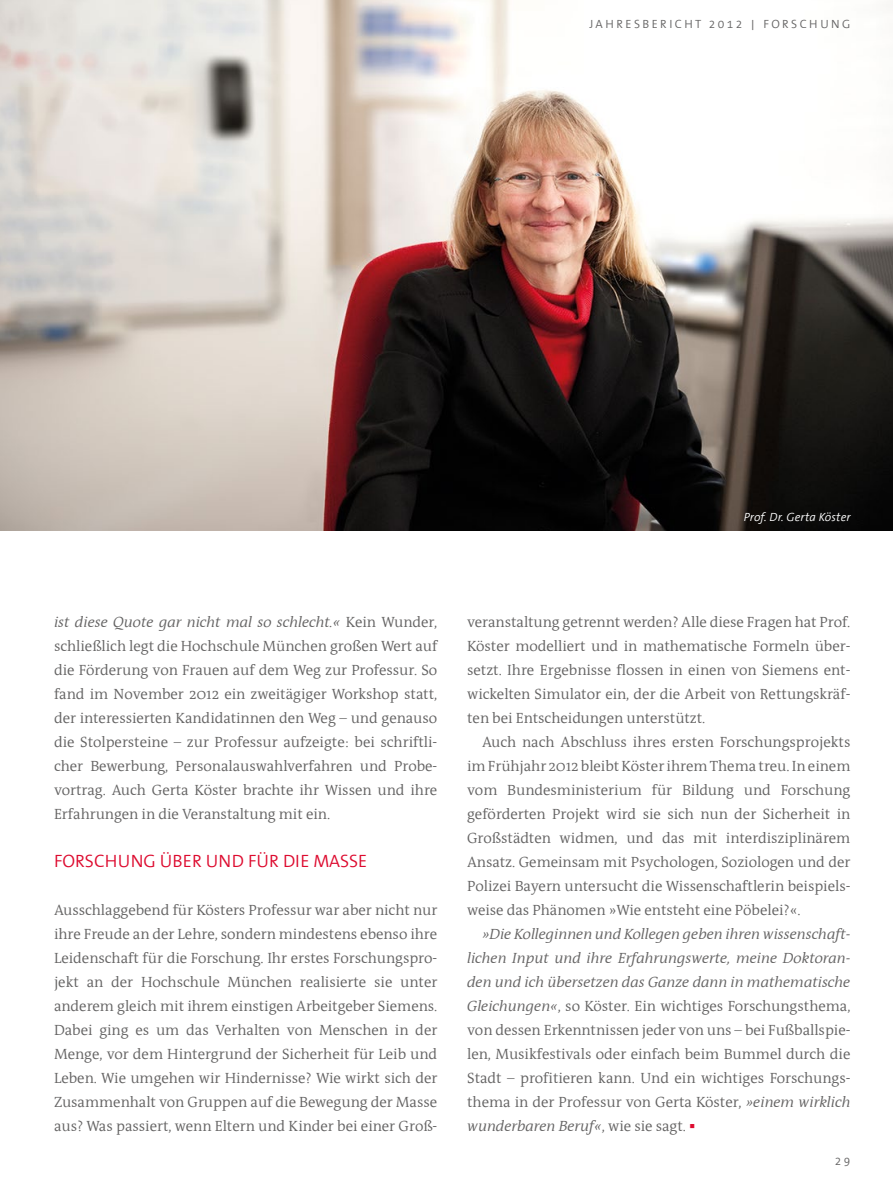
<style>
.page{position:relative;width:893px;height:1191px;background:#fff}
.page>*{position:absolute;margin:0;border:0;box-sizing:border-box;transform-origin:0 0}
.t1{font:18px "FHM The Sans";color:#dd0b2f}
.t2{font:15px/24px "FHM Antiqua";letter-spacing:-.005em;color:#646363;text-align:justify}
.t3{font:12px "FHM The Sans";letter-spacing:.2em;color:#646363}
.t4{font:italic 12px "FHM The Sans";letter-spacing:.01em;color:#fff}
.s1{font-family:"Franklin Gothic"}
.s2{font-style:italic}
.s3{font-family:"Arial";font-size:18px;color:#dd0b2f}
</style>
<div class="page">
<img style="left:0;top:0;width:893px;height:530px">
<p class="t3" style="left:590px;top:17px;width:262px">JAHRESBERICHT 2012 <span class="s1">|</span> FORSCHUNG</p>
<p class="t4" style="left:744px;top:511px;width:108px">Prof. Dr. Gerta Köster</p>
<p class="t2" style="left:54px;top:610px;width:385px"><span class="s2">ist diese Quote gar nicht mal so schlecht.«</span> Kein Wunder, schließlich legt die Hochschule München großen Wert auf die Förderung von Frauen auf dem Weg zur Professur. So fand im November 2012 ein zweitägiger Workshop statt, der interessierten Kandidatinnen den Weg – und genauso die Stolpersteine – zur Professur aufzeigte: bei schriftli&shy;cher Bewerbung, Personalauswahlverfahren und Probe&shy;vortrag. Auch Gerta Köster brachte ihr Wissen und ihre Erfahrungen in die Veranstaltung mit ein.</p>
<p class="t1" style="left:54px;top:851px;width:315px">FORSCHUNG ÜBER UND FÜR DIE MASSE</p>
<p class="t2" style="left:54px;top:898px;width:385px">Ausschlaggebend für Kösters Professur war aber nicht nur ihre Freude an der Lehre, sondern mindestens ebenso ihre Leidenschaft für die Forschung. Ihr erstes Forschungspro&shy;jekt an der Hochschule München realisierte sie unter anderem gleich mit ihrem einstigen Arbeitgeber Siemens.<br>Dabei ging es um das Verhalten von Menschen in der Menge, vor dem Hintergrund der Sicherheit für Leib und Leben. Wie umgehen wir Hindernisse? Wie wirkt sich der Zusammenhalt von Gruppen auf die Bewegung der Masse aus? Was passiert, wenn Eltern und Kinder bei einer Groß-</p>
<p class="t2" style="left:467px;top:610px;width:385px">veranstaltung getrennt werden? Alle diese Fragen hat Prof.<br>Köster modelliert und in mathematische Formeln über&shy;setzt. Ihre Ergebnisse flossen in einen von Siemens ent&shy;wickelten Simulator ein, der die Arbeit von Rettungskräf&shy;ten bei Entscheidungen unterstützt.</p>
<p class="t2" style="left:467px;top:730px;width:385px;text-indent:15px">Auch nach Abschluss ihres ersten Forschungsprojekts im Frühjahr 2012 bleibt Köster ihrem Thema treu. In einem vom Bundesministerium für Bildung und Forschung geförderten Projekt wird sie sich nun der Sicherheit in Großstädten widmen, und das mit interdisziplinärem Ansatz. Gemeinsam mit Psychologen, Soziologen und der Polizei Bayern untersucht die Wissenschaftlerin beispiels&shy;weise das Phänomen »Wie entsteht eine Pöbelei?«.</p>
<p class="t2" style="left:467px;top:922px;width:385px;text-indent:15px"><span class="s2">»Die Kolleginnen und Kollegen geben ihren wissenschaft&shy;lichen Input und ihre Erfahrungswerte, meine Doktoran&shy;den und ich übersetzen das Ganze dann in mathematische Gleichungen«</span>, so Köster. Ein wichtiges Forschungsthema, von dessen Erkenntnissen jeder von uns – bei Fußballspie&shy;len, Musikfestivals oder einfach beim Bummel durch die Stadt – profitieren kann. Und ein wichtiges Forschungs&shy;thema in der Professur von Gerta Köster, <span class="s2">»einem wirklich wunderbaren Beruf«</span>, wie sie sagt. <span class="s3">▪</span></p>
<p class="t3" style="left:835px;top:1155px;width:17px">29</p>
</div>
